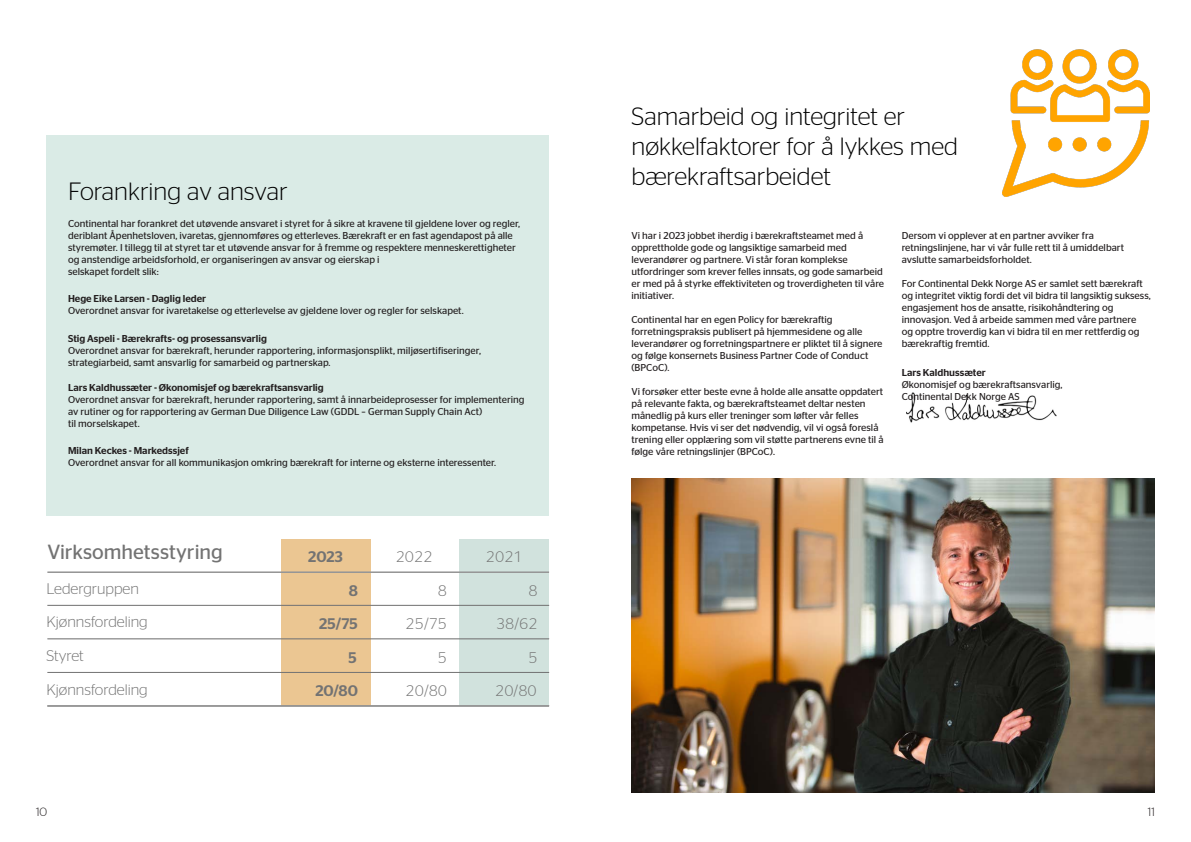
<style>
.page{position:relative;width:1191px;height:842px;background:#fff}
.page>*{position:absolute;margin:0;border:0;box-sizing:border-box;transform-origin:0 0}
.t1{font:300 25px/30px "Continental Stag Sans";color:#000}
.t2{font:20.5px "Continental Stag Sans LCG";color:#737373}
.t3{font:300 15.4px/33.5px "Continental Stag Sans LCG";color:#737373;text-align:right}
.t4{font:500 15.4px/33.5px "Continental Stag Sans LCG";color:#737373;text-align:right}
.t5{font:300 12px "Continental Stag Sans";color:#231f20}
.t6{font:10px/12px "Continental Stag Sans";color:#231f20}
.t7{font:500 10px "Continental Stag Sans";color:#231f20}
</style>
<div class="page">
<div style="left:46px;top:135px;width:503px;height:381px;background:#daebe6"></div>
<img style="left:1002px;top:49px;width:147px;height:148px">
<img style="left:631px;top:478px;width:524px;height:315px">
<img style="left:906px;top:392px;width:151px;height:31px">
<div style="left:460px;top:539px;width:89px;height:167px;background:#d1e2dd"></div>
<div style="left:281px;top:539px;width:89px;height:167px;background:#ebc692"></div>
<hr style="left:47px;top:571px;width:502px;height:2px;background:#969696">
<hr style="left:47px;top:605px;width:502px;height:1px;background:#737373">
<hr style="left:47px;top:638px;width:502px;height:1px;background:#737373">
<hr style="left:47px;top:672px;width:502px;height:1px;background:#737373">
<hr style="left:47px;top:705px;width:502px;height:2px;background:#969696">
<p class="t1" style="left:68px;top:176px;width:221px">Forankring av ansvar</p>
<p class="t6" style="left:68px;top:218px;width:454px">Continental har forankret det utøvende ansvaret i styret for å sikre at kravene til gjeldene lover og regler, deriblant Åpenhetsloven, ivaretas, gjennomføres og etterleves. Bærekraft er en fast agendapost på alle styremøter. I tillegg til at styret tar et utøvende ansvar for å fremme og respektere menneskerettigheter og anstendige arbeidsforhold, er organiseringen av ansvar og eierskap i</p>
<p class="t6" style="left:68px;top:266px;width:92px">selskapet fordelt slik:</p>
<p class="t7" style="left:68px;top:293px;width:140px">Hege Eike Larsen - Daglig leder</p>
<p class="t6" style="left:68px;top:305px;width:397px">Overordnet ansvar for ivaretakelse og etterlevelse av gjeldene lover og regler for selskapet.</p>
<p class="t7" style="left:68px;top:333px;width:200px">Stig Aspeli - Bærekrafts- og prosessansvarlig</p>
<p class="t6" style="left:68px;top:344px;width:414px">Overordnet ansvar for bærekraft, herunder rapportering, informasjonsplikt, miljøsertifiseringer,</p>
<p class="t6" style="left:68px;top:356px;width:264px">strategiarbeid, samt ansvarlig for samarbeid og partnerskap.</p>
<p class="t7" style="left:68px;top:382px;width:257px">Lars Kaldhussæter - Økonomisjef og bærekraftsansvarlig</p>
<p class="t6" style="left:68px;top:393px;width:458px">Overordnet ansvar for bærekraft, herunder rapportering, samt å innarbeideprosesser for implementering</p>
<p class="t6" style="left:68px;top:405px;width:416px">av rutiner og for rapportering av German Due Diligence Law (GDDL – German Supply Chain Act)</p>
<p class="t6" style="left:68px;top:417px;width:73px">til morselskapet.</p>
<p class="t7" style="left:68px;top:445px;width:122px">Milan Keckes - Markedssjef</p>
<p class="t6" style="left:68px;top:456px;width:430px">Overordnet ansvar for all kommunikasjon omkring bærekraft for interne og eksterne interessenter.</p>
<p class="t2" style="left:47px;top:538px;width:177px">Virksomhetsstyring</p>
<p class="t4" style="left:308px;top:539px;width:36px">2023</p>
<p class="t3" style="left:396px;top:539px;width:38px">2022</p>
<p class="t3" style="left:486px;top:539px;width:38px">2021</p>
<p class="t3" style="left:46px;top:570px;width:94px">Ledergruppen</p>
<p class="t3" style="left:528px;top:572px;width:11px">8</p>
<p class="t3" style="left:46px;top:604px;width:103px">Kjønnsfordeling</p>
<p class="t3" style="left:496px;top:606px;width:43px">38/62</p>
<p class="t3" style="left:46px;top:638px;width:39px">Styret</p>
<p class="t3" style="left:528px;top:639px;width:11px">5</p>
<p class="t3" style="left:46px;top:671px;width:103px">Kjønnsfordeling</p>
<p class="t3" style="left:495px;top:673px;width:43px">20/80</p>
<p class="t4" style="left:315px;top:572px;width:44px">8<br>25/75<br>5<br>20/80</p>
<p class="t3" style="left:405px;top:572px;width:43px">8<br>25/75<br>5<br>20/80</p>
<p class="t1" style="left:631px;top:101px;width:275px">Samarbeid og integritet er</p>
<p class="t1" style="left:631px;top:131px;width:328px">nøkkelfaktorer for å lykkes med bærekraftsarbeidet</p>
<p class="t6" style="left:631px;top:230px;width:233px">Vi har i 2023 jobbet iherdig i bærekraftsteamet med å opprettholde gode og langsiktige samarbeid med</p>
<p class="t6" style="left:631px;top:254px;width:218px">leverandører og partnere. Vi står foran komplekse</p>
<p class="t6" style="left:631px;top:266px;width:254px">utfordringer som krever felles innsats, og gode samarbeid er med på å styrke effektiviteten og troverdigheten til våre initiativer.</p>
<p class="t6" style="left:631px;top:314px;width:203px">Continental har en egen Policy for bærekraftig</p>
<p class="t6" style="left:631px;top:326px;width:252px">forretningspraksis publisert på hjemmesidene og alle leverandører og forretningspartnere er pliktet til å signere og følge konsernets Business Partner Code of Conduct (BPCoC).</p>
<p class="t6" style="left:631px;top:386px;width:254px">Vi forsøker etter beste evne å holde alle ansatte oppdatert på relevante fakta, og bærekraftsteamet deltar nesten månedlig på kurs eller treninger som løfter vår felles kompetanse. Hvis vi ser det nødvendig, vil vi også foreslå trening eller opplæring som vil støtte partnerens evne til å følge våre retningslinjer (BPCoC).</p>
<p class="t6" style="left:901px;top:230px;width:194px">Dersom vi opplever at en partner avviker fra</p>
<p class="t6" style="left:901px;top:242px;width:224px">retningslinjene, har vi vår fulle rett til å umiddelbart avslutte samarbeidsforholdet.</p>
<p class="t6" style="left:901px;top:278px;width:251px">For Continental Dekk Norge AS er samlet sett bærekraft og integritet viktig fordi det vil bidra til langsiktig suksess, engasjement hos de ansatte, risikohåndtering og</p>
<p class="t6" style="left:901px;top:314px;width:239px">innovasjon. Ved å arbeide sammen med våre partnere og opptre troverdig kan vi bidra til en mer rettferdig og bærekraftig fremtid.</p>
<p class="t7" style="left:901px;top:367px;width:86px">Lars Kaldhussæter</p>
<p class="t6" style="left:901px;top:378px;width:162px">Økonomisjef og bærekraftsansvarlig,</p>
<p class="t6" style="left:901px;top:390px;width:120px">Continental Dekk Norge AS</p>
<p class="t5" style="left:36px;top:805px;width:13px">10</p>
<p class="t5" style="left:1148px;top:805px;width:9px">11</p>
</div>
